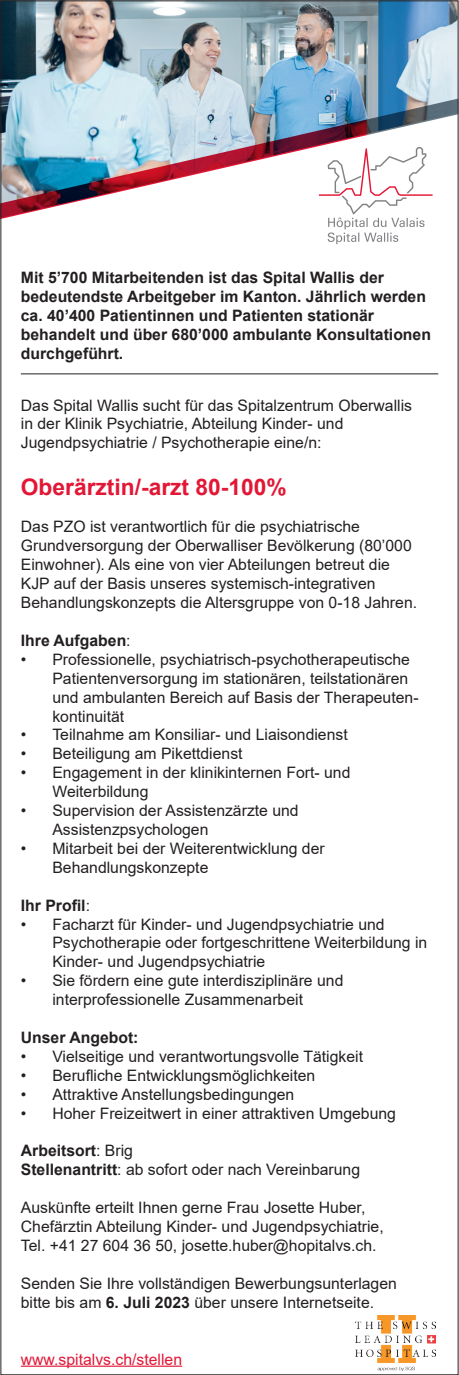
<style>
.page{position:relative;width:459px;height:1375px;background:#fff}
.page>*{position:absolute;margin:0;border:0;box-sizing:border-box;transform-origin:0 0}
.t1{font:700 22.75px "Arial";color:#e21736}
.t2{font:15.75px/18.9px "Arial";color:#231f20}
.t3{font:700 15.75px/18.9px "Arial";color:#231f20}
.t4{font:15.75px "Arial";color:#e21736}
.s1{font-weight:400}
.s2{font-weight:700}
</style>
<div class="page">
<hr style="left:21px;top:1365px;width:161px;height:1px;background:#e21736">
<hr style="left:21px;top:373px;width:417px;height:1px;background:#231f20">
<img style="left:0;top:0;width:458px;height:196px">
<svg style="left:366px;top:99px;width:90px;height:36px"></svg>
<img style="left:0;top:119px;width:366px;height:100px">
<svg style="left:318px;top:147px;width:114px;height:97px"></svg>
<img style="left:355px;top:1315px;width:79px;height:54px">
<p class="t3" style="left:21px;top:268px;width:411px">Mit 5’700 Mitarbeitenden ist das Spital Wallis der bedeutendste Arbeitgeber im Kanton. Jährlich werden ca. 40’400 Patientinnen und Patienten stationär behandelt und über 680’000 ambulante Konsultationen durchgeführt.</p>
<p class="t2" style="left:21px;top:395px;width:392px">Das Spital Wallis sucht für das Spitalzentrum Oberwallis in der Klinik Psychiatrie, Abteilung Kinder- und<br>Jugendpsychiatrie / Psychotherapie eine/n:</p>
<h1 class="t1" style="left:21px;top:470px;width:267px">Oberärztin/-arzt 80-100%</h1>
<p class="t2" style="left:21px;top:517px;width:397px">Das PZO ist verantwortlich für die psychiatrische Grundversorgung der Oberwalliser Bevölkerung (80’000<br>Einwohner). Als eine von vier Abteilungen betreut die KJP auf der Basis unseres systemisch-integrativen Behandlungskonzepts die Altersgruppe von 0-18 Jahren.</p>
<p class="t3" style="left:21px;top:631px;width:111px">Ihre Aufgaben<span class="s1">:</span></p>
<p class="t2" style="left:52px;top:649px;width:367px;text-indent:-32px">• Professionelle, psychiatrisch-psychotherapeutische Patientenversorgung im stationären, teilstationären und ambulanten Bereich auf Basis der Therapeuten&shy;kontinuität</p>
<p class="t2" style="left:21px;top:725px;width:328px">• Teilnahme am Konsiliar- und Liaisondienst</p>
<p class="t2" style="left:21px;top:744px;width:223px">• Beteiligung am Pikettdienst</p>
<p class="t2" style="left:52px;top:763px;width:299px;text-indent:-32px">• Engagement in der klinikinternen Fort- und<br>Weiterbildung</p>
<p class="t2" style="left:52px;top:800px;width:247px;text-indent:-32px">• Supervision der Assistenzärzte und<br>Assistenzpsychologen</p>
<p class="t2" style="left:52px;top:838px;width:273px;text-indent:-32px">• Mitarbeit bei der Weiterentwicklung der<br>Behandlungskonzepte</p>
<p class="t3" style="left:21px;top:895px;width:71px">Ihr Profil<span class="s1">:</span></p>
<p class="t2" style="left:52px;top:914px;width:376px;text-indent:-32px">• Facharzt für Kinder- und Jugendpsychiatrie und<br>Psychotherapie oder fortgeschrittene Weiterbildung in<br>Kinder- und Jugendpsychiatrie</p>
<p class="t2" style="left:21px;top:971px;width:324px;text-align:center">• Sie fördern eine gute interdisziplinäre und interprofessionelle Zusammenarbeit</p>
<p class="t3" style="left:21px;top:1028px;width:119px">Unser Angebot:</p>
<p class="t2" style="left:21px;top:1046px;width:343px">• Vielseitige und verantwortungsvolle Tätigkeit</p>
<p class="t2" style="left:21px;top:1065px;width:296px">• Berufliche Entwicklungsmöglichkeiten</p>
<p class="t2" style="left:21px;top:1084px;width:275px">• Attraktive Anstellungsbedingungen</p>
<p class="t2" style="left:21px;top:1103px;width:376px">• Hoher Freizeitwert in einer attraktiven Umgebung</p>
<p class="t2" style="left:21px;top:1141px;width:340px"><span class="s2">Arbeitsort</span>: Brig<br><span class="s2">Stellenantritt</span>: ab sofort oder nach Vereinbarung</p>
<p class="t2" style="left:21px;top:1197px;width:364px">Auskünfte erteilt Ihnen gerne Frau Josette Huber,<br>Chefärztin Abteilung Kinder- und Jugendpsychiatrie,<br>Tel. +41 27 604 36 50, josette.huber@hopitalvs.ch.</p>
<p class="t2" style="left:21px;top:1273px;width:377px">Senden Sie Ihre vollständigen Bewerbungsunterlagen bitte bis am <span class="s2">6. Juli 2023</span> über unsere Internetseite.</p>
<p class="t4" style="left:21px;top:1347px;width:163px">www.spitalvs.ch/stellen</p>
</div>
